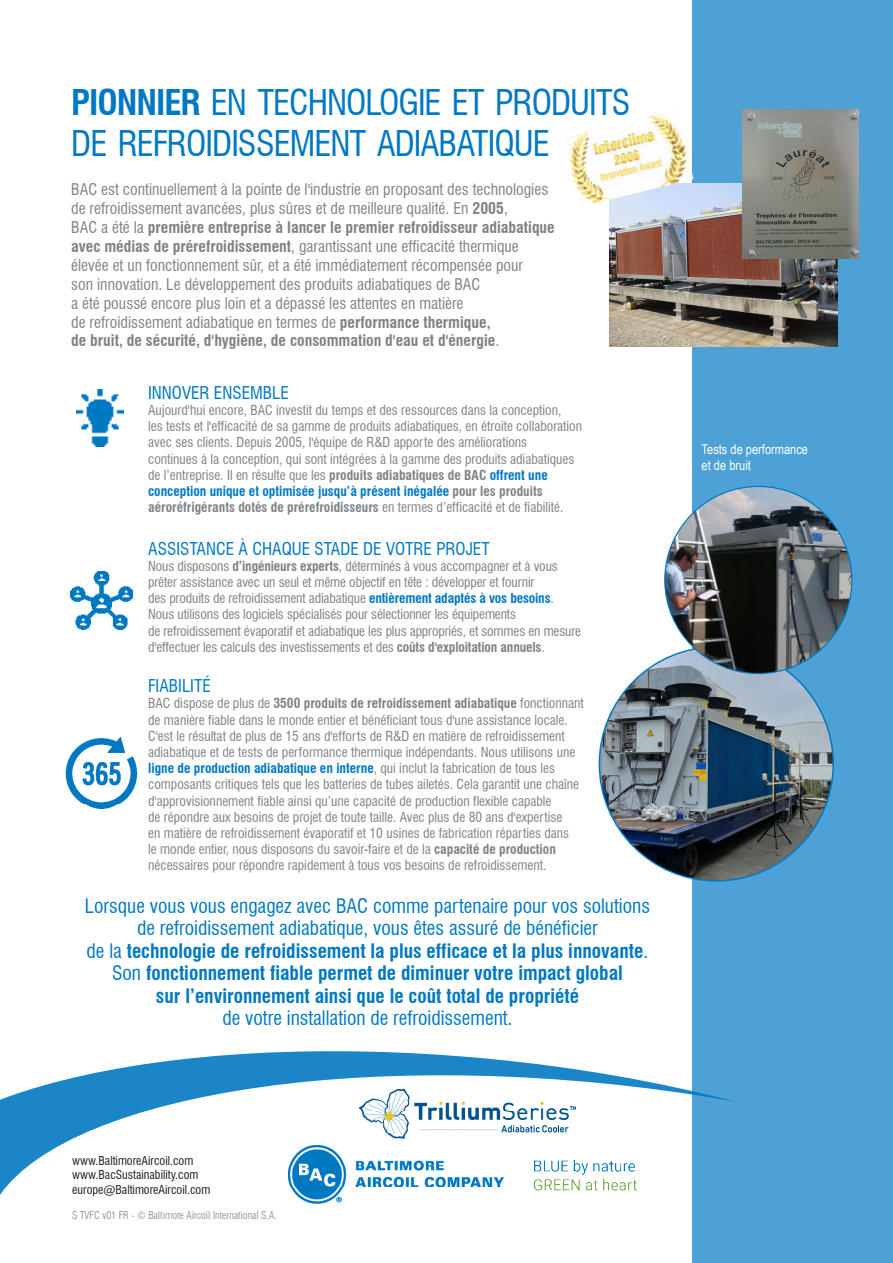
<style>
.page{position:relative;width:893px;height:1263px;background:#fff}
.page>*{position:absolute;margin:0;border:0;box-sizing:border-box;transform-origin:0 0}
.t1{font:condensed 34.65px/40.5px "Swiss 721 BT";letter-spacing:-.03em;color:#0079c2}
.Bullets{font:condensed 19.5px/22.5px "Swiss 721 BT";color:#0079c2;text-align:center}
.Bullets-2{font:700 condensed 19.5px/22.5px "Swiss 721 BT";color:#0079c2;text-align:center}
.Bullets-3{font:condensed 17.25px "Swiss 721 BT";color:#0079c2}
.Bullets-4{font:condensed 15.75px/18.9px "Swiss 721 BT";color:#808285}
.Bullets-5{font:condensed 13.5px/16.2px "Swiss 721 BT";color:#808285}
.Bullets-6{font:13.5px/16.2px "Arial Narrow";color:#fff}
.Bullets-7{font:condensed 12px "Swiss 721 BT";color:#231f20}
.Bullets-8{font:300 condensed 10.5px "Swiss 721 BT";color:#808285}
.s1{font-weight:700}
.s2{font-weight:700;color:#0079c2}
.s3{font-weight:400}
</style>
<div class="page">
<div style="left:693px;top:0;width:200px;height:1263px;background:#4da1d4"></div>
<svg style="left:0;top:1027px;width:734px;height:236px"></svg>
<img style="left:534px;top:1159px;width:104px;height:31px">
<img style="left:289px;top:1146px;width:215px;height:57px">
<img style="left:599px;top:647px;width:234px;height:234px;border-radius:117px">
<img style="left:609px;top:184px;width:228px;height:162px">
<img style="left:743px;top:109px;width:116px;height:149px">
<img style="left:569px;top:109px;width:124px;height:98px">
<img style="left:77px;top:389px;width:46px;height:57px">
<img style="left:71px;top:572px;width:61px;height:57px">
<img style="left:66px;top:738px;width:71px;height:71px">
<img style="left:665px;top:486px;width:187px;height:187px;border-radius:94px">
<img style="left:359px;top:1089px;width:216px;height:49px">
<p class="t1" style="left:71px;top:83px;width:561px"><span class="s1">PIONNIER</span> EN TECHNOLOGIE ET PRODUITS<br>DE REFROIDISSEMENT ADIABATIQUE</p>
<p class="Bullets-4" style="left:71px;top:180px;width:485px">BAC est continuellement à la pointe de l'industrie en proposant des technologies de refroidissement avancées, plus sûres et de meilleure qualité. En <span class="s1">2005</span>,<br>BAC a été la <span class="s1">première entreprise à lancer le premier refroidisseur adiabatique avec médias de prérefroidissement</span>, garantissant une efficacité thermique élevée et un fonctionnement sûr, et a été immédiatement récompensée pour<br>son innovation. Le développement des produits adiabatiques de BAC<br>a été poussé encore plus loin et a dépassé les attentes en matière<br>de refroidissement adiabatique en termes de <span class="s1">performance thermique,<br>de bruit, de sécurité, d'hygiène, de consommation d'eau et d'énergie</span>.</p>
<p class="Bullets-3" style="left:148px;top:382px;width:142px">INNOVER ENSEMBLE</p>
<p class="Bullets-5" style="left:148px;top:402px;width:435px">Aujourd'hui encore, BAC investit du temps et des ressources dans la conception,<br>les tests et l'efficacité de sa gamme de produits adiabatiques, en étroite collaboration avec ses clients. Depuis 2005, l'équipe de R&amp;D apporte des améliorations<br>continues à la conception, qui sont intégrées à la gamme des produits adiabatiques de l’entreprise. Il en résulte que les <span class="s1">produits adiabatiques de BAC</span> <span class="s2">offrent une conception unique et optimisée jusqu’à présent inégalée</span> <span class="s1">pour les produits aéroréfrigérants dotés de prérefroidisseurs</span> en termes d’efficacité et de fiabilité.</p>
<p class="Bullets-3" style="left:148px;top:538px;width:343px">ASSISTANCE À CHAQUE STADE DE VOTRE PROJET</p>
<p class="Bullets-5" style="left:148px;top:558px;width:434px">Nous disposons <span class="s1">d’ingénieurs experts</span>, déterminés à vous accompagner et à vous prêter assistance avec un seul et même objectif en tête : développer et fournir<br>des produits de refroidissement adiabatique <span class="s2">entièrement adaptés à vos besoins</span>.<br>Nous utilisons des logiciels spécialisés pour sélectionner les équipements<br>de refroidissement évaporatif et adiabatique les plus appropriés, et sommes en mesure d'effectuer les calculs des investissements et des <span class="s1">coûts d'exploitation annuels</span>.</p>
<p class="Bullets-3" style="left:148px;top:676px;width:64px">FIABILITÉ</p>
<p class="Bullets-5" style="left:148px;top:695px;width:437px">BAC dispose de plus de <span class="s1">3500 produits de refroidissement adiabatique</span> fonctionnant de manière fiable dans le monde entier et bénéficiant tous d'une assistance locale.<br>C'est le résultat de plus de 15 ans d'efforts de R&amp;D en matière de refroidissement adiabatique et de tests de performance thermique indépendants. Nous utilisons une <span class="s2">ligne de production adiabatique en interne</span>, qui inclut la fabrication de tous les composants critiques tels que les batteries de tubes ailetés. Cela garantit une chaîne d'approvisionnement fiable ainsi qu’une capacité de production flexible capable<br>de répondre aux besoins de projet de toute taille. Avec plus de 80 ans d'expertise<br>en matière de refroidissement évaporatif et 10 usines de fabrication réparties dans<br>le monde entier, nous disposons du savoir-faire et de la <span class="s1">capacité de production </span>nécessaires pour répondre rapidement à tous vos besoins de refroidissement.</p>
<p class="Bullets" style="left:85px;top:894px;width:567px">Lorsque vous vous engagez avec BAC comme partenaire pour vos solutions de refroidissement adiabatique, vous êtes assuré de bénéficier<br>de la <span class="s1">technologie de refroidissement la plus efficace et la plus innovante</span>.</p>
<p class="Bullets-2" style="left:112px;top:962px;width:512px"><span class="s3">Son</span> fonctionnement fiable permet de diminuer votre impact global sur l’environnement ainsi que le coût total de propriété<br><span class="s3">de votre installation de refroidissement.</span></p>
<p class="Bullets-7" style="left:72px;top:1153px;width:123px">www.BaltimoreAircoil.com</p>
<p class="Bullets-7" style="left:72px;top:1168px;width:128px">www.BacSustainability.com</p>
<p class="Bullets-7" style="left:72px;top:1182px;width:140px">europe@BaltimoreAircoil.com</p>
<p class="Bullets-8" style="left:72px;top:1209px;width:206px">S TVFC v01 FR - © Baltimore Aircoil International S.A.</p>
<p class="Bullets-6" style="left:702px;top:441px;width:108px">Tests de performance et de bruit</p>
</div>
